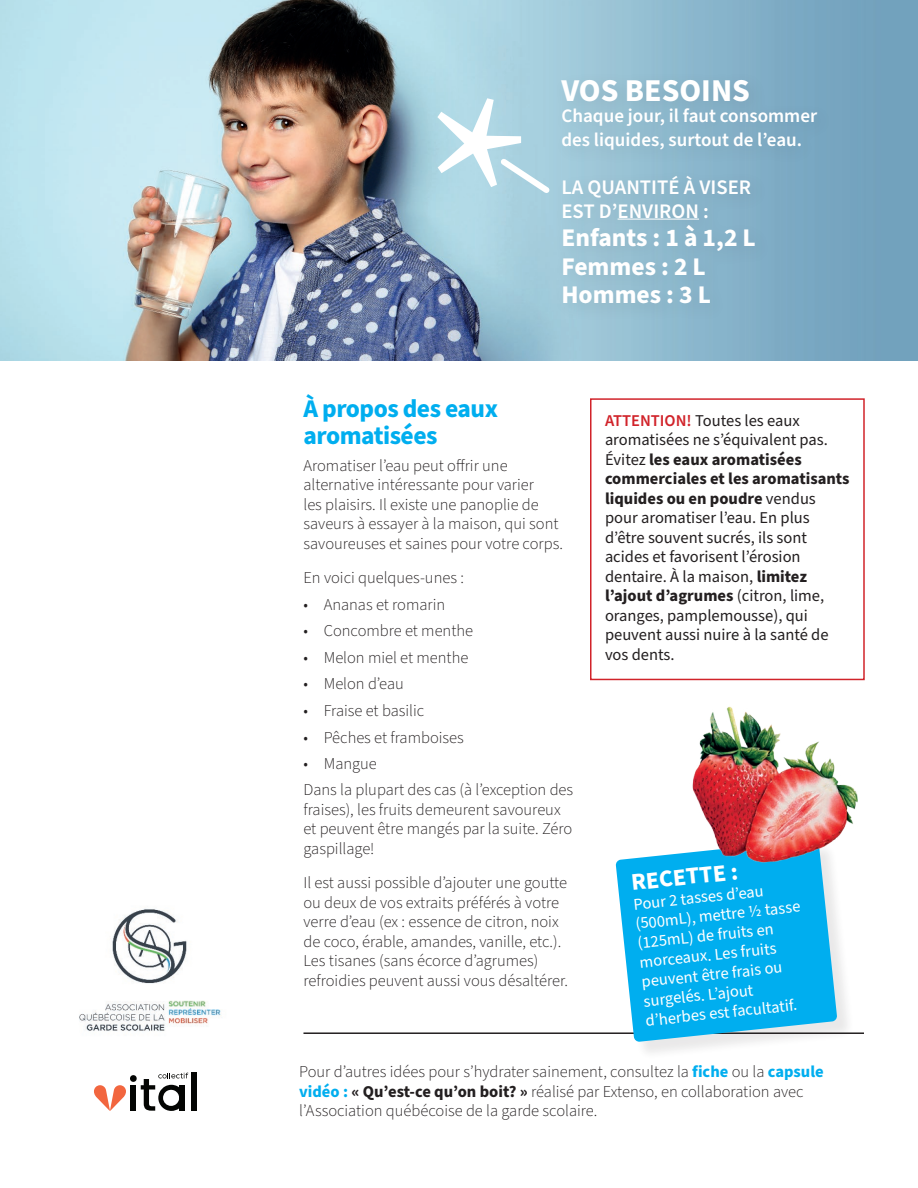
<style>
.page{position:relative;width:918px;height:1188px;background:#fff}
.page>*{position:absolute;margin:0;border:0;box-sizing:border-box;transform-origin:0 0}
.t1{font:700 31.8px "Source Sans Pro";color:#fff}
.t2{font:700 25.5px/28.7px "Source Sans Pro";color:#fff}
.t3{font:700 25.5px/27px "Source Sans Pro";letter-spacing:-.02em;color:#00aeef}
.t4{font:700 24px "Source Sans Pro";color:#fff}
.t5{font:600 20.7px/23.9px "Source Sans Pro";color:#fff}
.t6{font:600 19.05px/23.9px "Source Sans Pro";color:#fff}
.t7{font:300 16.5px/19.5px "Source Sans Pro";color:#231f20}
.t8{font:16.5px/19.5px "Source Sans Pro";color:#231f20}
.t9{font:16.5px/19.5px "Source Sans Pro";color:#fff}
.s1{font-weight:600;color:#d1232a}
.s2{font-weight:700}
.s3{font-weight:700;color:#00aeef}
</style>
<div class="page">
<img style="left:0;top:0;width:918px;height:361px">
<img style="left:79px;top:908px;width:143px;height:123px">
<div style="left:191px;top:1073px;width:6px;height:38px;background:#040503"></div>
<svg style="left:94px;top:1073px;width:94px;height:38px"></svg>
<div style="left:590px;top:398px;width:275px;height:282px;border:2px solid #d1232a"></div>
<div style="left:553px;top:70px;width:283px;height:254px;background:#231f20;opacity:.12"></div>
<hr style="left:618px;top:219px;width:81px;height:1px;background:#fff">
<hr style="left:303px;top:1032px;width:561px;height:2px;background:#231f20">
<div style="left:619px;top:842px;width:236px;height:218px;background:#231f20;opacity:.1"></div>
<svg style="left:616px;top:842px;width:221px;height:200px;background:#23b7ee"></svg>
<img style="left:683px;top:706px;width:175px;height:167px">
<svg style="left:437px;top:98px;width:118px;height:100px"></svg>
<h1 class="t1" style="left:561px;top:69px;width:190px">VOS BESOINS</h1>
<p class="t6" style="left:561px;top:105px;width:257px">Chaque jour, il faut consommer des liquides, surtout de l’eau.</p>
<p class="t5" style="left:561px;top:176px;width:191px">LA QUANTITÉ À VISER<br>EST D’ENVIRON :</p>
<h2 class="t2" style="left:561px;top:224px;width:196px">Enfants : 1 à 1,2 L<br>Femmes : 2 L<br>Hommes : 3 L</h2>
<h2 class="t3" style="left:303px;top:396px;width:196px">À propos des eaux aromatisées</h2>
<p class="t7" style="left:303px;top:456px;width:261px">Aromatiser l’eau peut offrir une alternative intéressante pour varier<br>les plaisirs. Il existe une panoplie de saveurs à essayer à la maison, qui sont savoureuses et saines pour votre corps.</p>
<p class="t7" style="left:303px;top:569px;width:162px">En voici quelques-unes :</p>
<p class="t7" style="left:303px;top:595px;width:143px">• Ananas et romarin</p>
<p class="t7" style="left:303px;top:622px;width:171px">• Concombre et menthe</p>
<p class="t7" style="left:303px;top:648px;width:166px">• Melon miel et menthe</p>
<p class="t7" style="left:303px;top:675px;width:102px">• Melon d’eau</p>
<p class="t7" style="left:303px;top:701px;width:122px">• Fraise et basilic</p>
<p class="t7" style="left:303px;top:728px;width:162px">• Pêches et framboises</p>
<p class="t7" style="left:303px;top:751px;width:271px;line-height:26.2px">• Mangue<br>Dans la plupart des cas (à l’exception des</p>
<p class="t7" style="left:303px;top:800px;width:270px">fraises), les fruits demeurent savoureux et peuvent être mangés par la suite. Zéro gaspillage!</p>
<p class="t7" style="left:303px;top:874px;width:266px">Il est aussi possible d’ajouter une goutte ou deux de vos extraits préférés à votre verre d’eau (ex : essence de citron, noix de coco, érable, amandes, vanille, etc.).<br>Les tisanes (sans écorce d’agrumes) refroidies peuvent aussi vous désaltérer.</p>
<p class="t8" style="left:605px;top:411px;width:246px"><span class="s1">ATTENTION!</span> Toutes les eaux aromatisées ne s’équivalent pas.<br>Évitez <span class="s2">les eaux aromatisées commerciales et les aromatisants liquides ou en poudre</span> vendus pour aromatiser l’eau. En plus d’être souvent sucrés, ils sont acides et favorisent l’érosion dentaire. À la maison, <span class="s2">limitez l’ajout d’agrumes</span> (citron, lime, oranges, pamplemousse), qui peuvent aussi nuire à la santé de vos dents.</p>
<h3 class="t4" style="left:630px;top:866px;width:109px;rotate:-6deg">RECETTE :</h3>
<p class="t9" style="left:633px;top:895px;width:167px;rotate:-6deg">Pour 2 tasses d’eau (500mL), mettre ½ tasse (125mL) de fruits en morceaux. Les fruits peuvent être frais ou surgelés. L’ajout d’herbes est facultatif.</p>
<p class="t7" style="left:299px;top:1063px;width:526px">Pour d’autres idées pour s’hydrater sainement, consultez la <span class="s3">fiche</span> ou la <span class="s3">capsule vidéo :</span> <span class="s2">« Qu’est-ce qu’on boit? »</span> réalisé par Extenso, en collaboration avec l’Association québécoise de la garde scolaire.</p>
</div>
